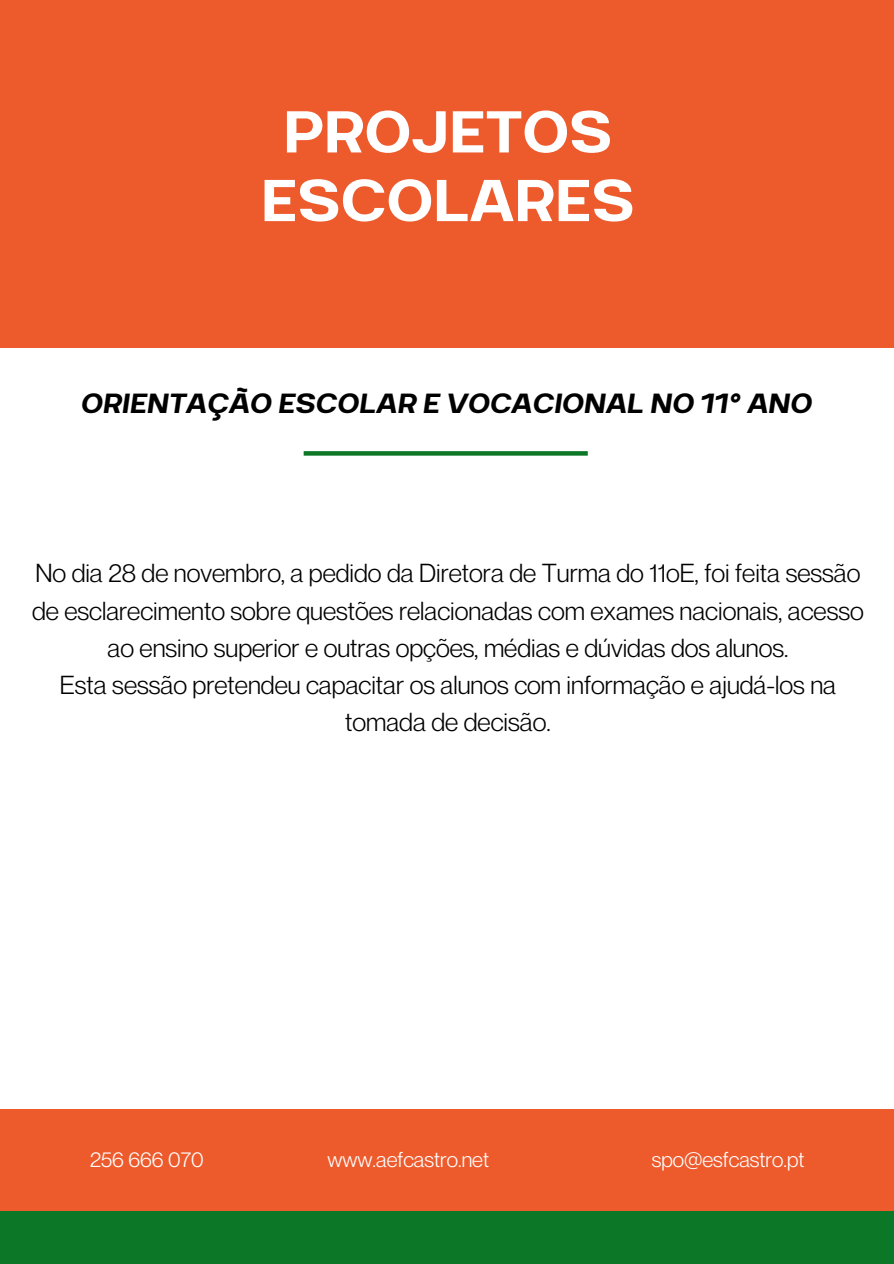
<style>
.page{position:relative;width:894px;height:1264px;background:#fff}
.page>*{position:absolute;margin:0;border:0;box-sizing:border-box;transform-origin:0 0}
.t1{font:70.35px/68.7px "Breul Grotesk A";color:#fff;text-align:center}
.t2{font:italic 33.15px "Breul Grotesk A";color:#000}
.t3{font:25.5px/37.2px "Neue Montreal";color:#000;text-align:center}
.t4{font:21px "Neue Montreal";color:#fff}
</style>
<div class="page">
<div style="left:0;top:0;width:893px;height:348px;background:#ed5b2d"></div>
<div style="left:0;top:1108px;width:893px;height:104px;background:#ed5b2d"></div>
<div style="left:0;top:1211px;width:893px;height:52px;background:#0d7728"></div>
<svg style="left:303px;top:451px;width:284px;height:4px"></svg>
<h1 class="t1" style="left:261px;top:89px;width:375px">PROJETOS<br>ESCOLARES</h1>
<p class="t2" style="left:80px;top:376px;width:732px">ORIENTAÇÃO ESCOLAR E VOCACIONAL NO 11º ANO</p>
<p class="t3" style="left:32px;top:554px;width:832px">No dia 28 de novembro, a pedido da Diretora de Turma do 11ºE, foi feita sessão de esclarecimento sobre questões relacionadas com exames nacionais, acesso ao ensino superior e outras opções, médias e dúvidas dos alunos.<br>Esta sessão pretendeu capacitar os alunos com informação e ajudá-los na tomada de decisão.</p>
<h2 class="t4" style="left:90px;top:1146px;width:115px">256 666 070</h2>
<p class="t4" style="left:327px;top:1146px;width:163px">www.aefcastro.net</p>
<h3 class="t4" style="left:651px;top:1146px;width:154px">spo@esfcastro.pt</h3>
</div>
